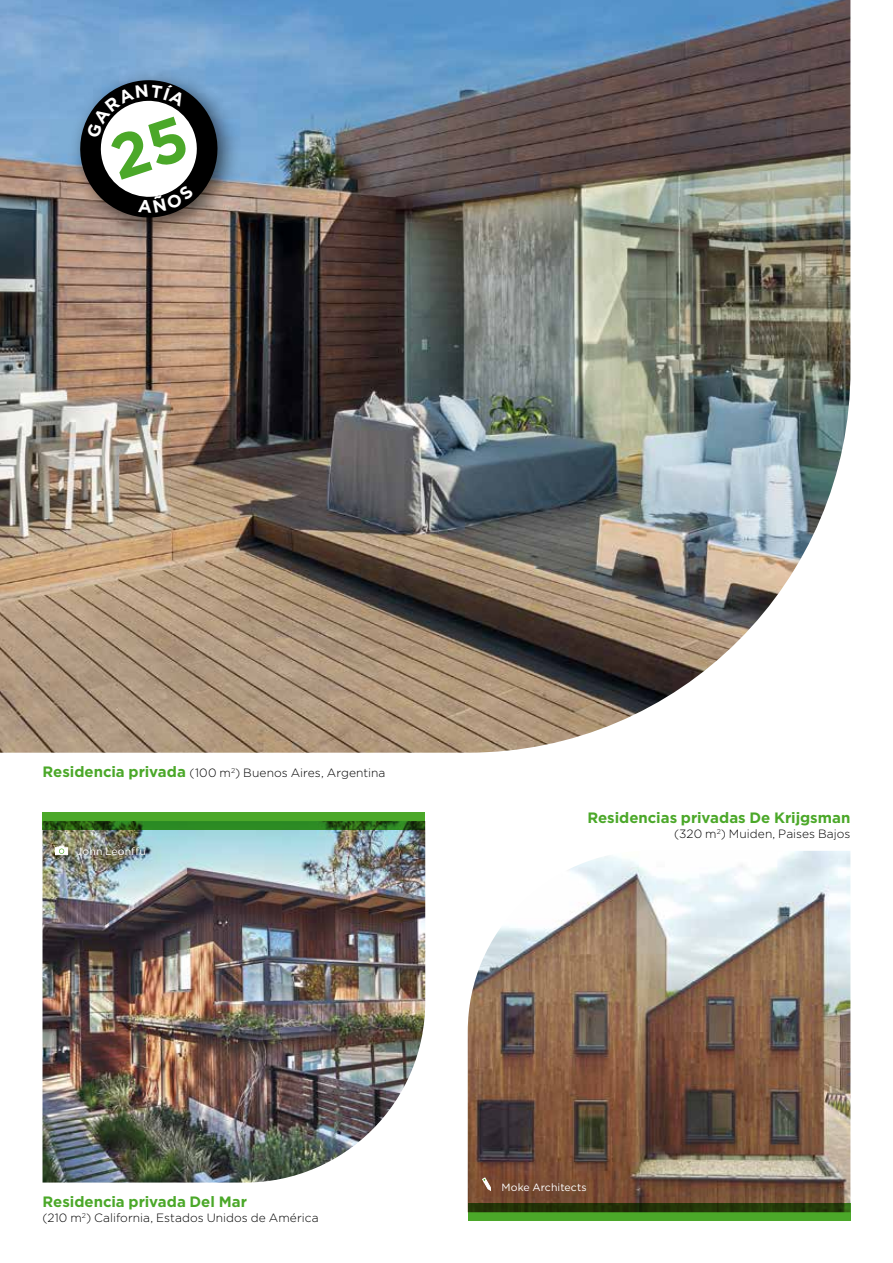
<style>
.page{position:relative;width:893px;height:1263px;background:#fff}
.page>*{position:absolute;margin:0;border:0;box-sizing:border-box;transform-origin:0 0}
.t1{font:700 15px "Gotham";color:#4ba829}
.t2{font:300 12px "Gotham";letter-spacing:.005em;color:#000}
.t3{font:10.5px "Gotham";letter-spacing:.01em;color:#fff}
.s1{font-weight:700;font-size:15px;color:#4ba829}
</style>
<div class="page">
<img style="left:468px;top:851px;width:382px;height:353px">
<img style="left:43px;top:830px;width:382px;height:352px">
<svg style="left:468px;top:1204px;width:382px;height:17px;background:#3b7b1c"></svg>
<div style="left:68px;top:836px;width:100px;height:43px;background:#000;opacity:.4"></div>
<div style="left:43px;top:834px;width:49px;height:45px;background:#000;opacity:.4"></div>
<svg style="left:55px;top:846px;width:13px;height:9px"></svg>
<div style="left:472px;top:1167px;width:136px;height:47px;background:#000;opacity:.4"></div>
<div style="left:491px;top:1172px;width:117px;height:42px;background:#000;opacity:.4"></div>
<div style="left:472px;top:1167px;width:42px;height:45px;background:#000;opacity:.4"></div>
<svg style="left:482px;top:1177px;width:9px;height:14px"></svg>
<svg style="left:43px;top:812px;width:382px;height:18px;background:#398c22"></svg>
<img style="left:0;top:0;width:851px;height:753px">
<div style="left:68px;top:68px;width:174px;height:174px;background:#000;opacity:.6"></div>
<svg style="left:71px;top:79px;width:155px;height:139px"></svg>
<p class="t2" style="left:43px;top:766px;width:344px"><span class="s1">Residencia privada</span> (100 m<sup>2</sup>) Buenos Aires, Argentina</p>
<p class="t3" style="left:77px;top:844px;width:71px">John Leonffu</p>
<p class="t1" style="left:587px;top:808px;width:265px">Residencias privadas De Krijgsman</p>
<p class="t2" style="left:674px;top:826px;width:178px">(320 m<sup>2</sup>) Muiden, Paises Bajos</p>
<p class="t1" style="left:43px;top:1192px;width:206px">Residencia privada Del Mar</p>
<p class="t2" style="left:43px;top:1210px;width:278px">(210 m<sup>2</sup>) California, Estados Unidos de América</p>
<p class="t3" style="left:501px;top:1180px;width:87px">Moke Architects</p>
</div>
